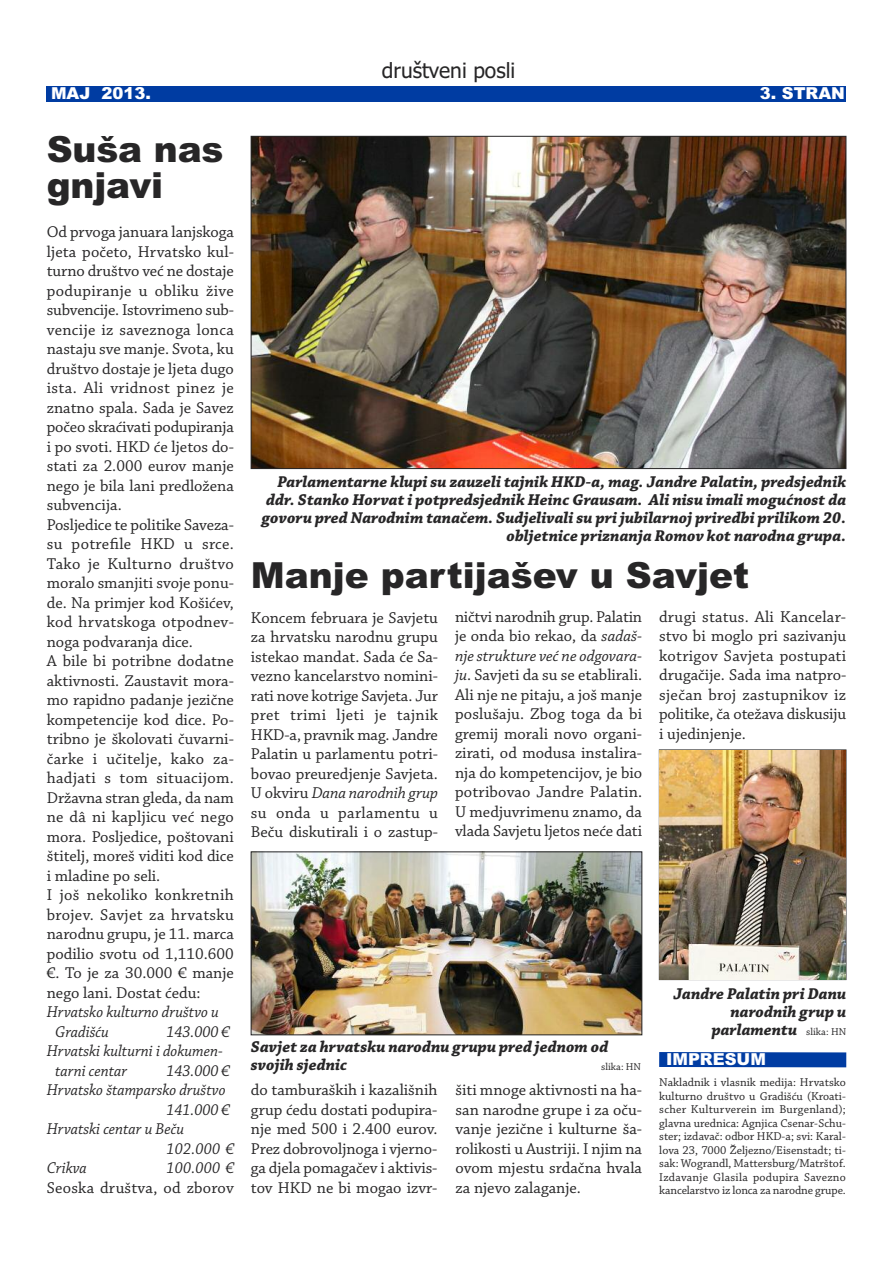
<style>
.page{position:relative;width:893px;height:1263px;background:#fff}
.page>*{position:absolute;margin:0;border:0;box-sizing:border-box;transform-origin:0 0}
.t1{font:900 36px/36px "Arial";color:#272627}
.t2{font:21px "Tahoma";color:#272627}
.t3{font:16.5px/19.5px "Chaparral Pro";color:#272627;text-align:justify}
.t4{font:italic 700 16.5px/18px "Chaparral Pro";color:#272627;text-align:right}
.t5{font:italic 16.5px/19.5px "Chaparral Pro";color:#272627;scale:.95 1}
.t6{font:900 16.5px "Arial";color:#fff}
.t7{font:12px/13.5px "Chaparral Pro";letter-spacing:-.01em;color:#272627;text-align:justify}
.t8{font:10.5px "Chaparral Pro";color:#272627}
.s1{font-style:italic}
.s2{font-weight:400;font-style:normal;font-size:10.5px}
.s3{font-family:"Lucida Grande"}
</style>
<div class="page">
<div style="left:47px;top:86px;width:799px;height:15px;background:#003ca2"></div>
<img style="left:660px;top:750px;width:186px;height:229px">
<img style="left:253px;top:854px;width:387px;height:179px">
<div style="left:251px;top:852px;width:391px;height:183px;border:1px solid #272627"></div>
<img style="left:253px;top:138px;width:591px;height:329px">
<div style="left:659px;top:1052px;width:187px;height:15px;background:#003ca2"></div>
<p class="t2" style="left:382px;top:59px;width:135px">društveni posli</p>
<p class="t6" style="left:51px;top:84px;width:101px">MAJ 2013.</p>
<p class="t6" style="left:760px;top:84px;width:87px">3. STRAN</p>
<h1 class="t1" style="left:47px;top:131px;width:178px">Suša nas gnjavi</h1>
<p class="t3" style="left:47px;top:224px;width:189px;text-align:left">Od prvoga januara lanjskoga ljeta početo, Hrvatsko kul&shy;turno društvo već ne dostaje podupiranje u obliku žive subvencije. Istovrimeno sub&shy;vencije iz saveznoga lonca nastaju sve manje. Svota, ku društvo dostaje je ljeta dugo ista. Ali vridnost pinez je znatno spala. Sada je Savez počeo skraćivati podupiranja i po svoti. HKD će ljetos do&shy;stati za 2.000 eurov manje nego je bila lani predložena subvencija.<br>Posljedice te politike Saveza&shy;su potrefile HKD u srce.<br>Tako je Kulturno društvo moralo smanjiti svoje ponu&shy;de. Na primjer kod Košićev, kod hrvatskoga otpodnev&shy;noga podvaranja dice.<br>A bile bi potribne dodatne aktivnosti. Zaustavit mora&shy;mo rapidno padanje jezične kompetencije kod dice. Po&shy;tribno je školovati čuvarni&shy;čarke i učitelje, kako za&shy;hadjati s tom situacijom.<br>Državna stran gleda, da nam ne dâ ni kapljicu već nego mora. Posljedice, poštovani štitelj, moreš viditi kod dice i mladine po seli.<br>I još nekoliko konkretnih brojev. Savjet za hrvatsku narodnu grupu, je 11. marca podilio svotu od 1,110.600 €. To je za 30.000 € manje nego lani. Dostat ćedu:</p>
<p class="t5" style="left:55px;top:1004px;width:174px;text-indent:-9px">Hrvatsko kulturno društvo u<br>Gradišću</p>
<p class="t5" style="left:166px;top:1023px;width:68px">143.000 €</p>
<p class="t5" style="left:47px;top:1043px;width:187px">Hrvatski kulturni i dokumen-</p>
<p class="t5" style="left:55px;top:1062px;width:77px">tarni centar</p>
<p class="t5" style="left:166px;top:1062px;width:68px">143.000 €</p>
<p class="t5" style="left:47px;top:1082px;width:190px">Hrvatsko štamparsko društvo</p>
<p class="t5" style="left:166px;top:1101px;width:68px">141.000 €</p>
<p class="t5" style="left:47px;top:1121px;width:146px">Hrvatski centar u Beču</p>
<p class="t5" style="left:166px;top:1140px;width:72px">102.000 €</p>
<p class="t5" style="left:47px;top:1160px;width:44px">Crikva</p>
<p class="t5" style="left:166px;top:1160px;width:72px">100.000 €</p>
<p class="t3" style="left:47px;top:1179px;width:189px">Seoska društva, od zborov</p>
<p class="t4" style="left:262px;top:475px;width:586px">Parlamentarne klupi su zauzeli tajnik HKD-a, mag. Jandre Palatin, predsjednik ddr. Stanko Horvat i potpredsjednik Heinc Grausam. Ali nisu imali mogućnost da govoru pred Narodnim tanačem. Sudjelivali su pri jubilarnoj priredbi prilikom 20. obljetnice priznanja Romov kot narodna grupa.</p>
<h1 class="t1" style="left:251px;top:558px;width:500px">Manje partijašev u Savjet</h1>
<p class="t3" style="left:455px;top:608px;width:189px">ničtvi narodnih grup. Palatin je onda bio rekao, da <span class="s1">sadaš&shy;nje strukture već ne odgovara&shy;ju</span>. Savjeti da su se etablirali.<br>Ali nje ne pitaju, a još manje poslušaju. Zbog toga da bi gremij morali novo organi&shy;zirati, od modusa instalira&shy;nja do kompetencijov, je bio potribovao Jandre Palatin.<br>U medjuvrimenu znamo, da vlada Savjetu ljetos neće dati</p>
<p class="t3" style="left:251px;top:609px;width:189px">Koncem februara je Savjetu za hrvatsku narodnu grupu istekao mandat. Sada će Sa&shy;vezno kancelarstvo nomini&shy;rati nove kotrige Savjeta. Jur pret trimi ljeti je tajnik HKD-a, pravnik mag. Jandre Palatin u parlamentu potri&shy;bovao preuredjenje Savjeta.<br>U okviru <span class="s1">Dana narodnih grup </span>su onda u parlamentu u Beču diskutirali i o zastup-</p>
<p class="t3" style="left:659px;top:608px;width:189px">drugi status. Ali Kancelar&shy;stvo bi moglo pri sazivanju kotrigov Savjeta postupati drugačije. Sada ima natpro&shy;sječan broj zastupnikov iz politike, ča otežava diskusiju i ujedinjenje.</p>
<p class="t4" style="left:251px;top:1039px;width:359px;text-align:left">Savjet za hrvatsku narodnu grupu pred jednom od svojih sjednic</p>
<p class="t8" style="left:601px;top:1063px;width:41px">slika: HN</p>
<p class="t3" style="left:251px;top:1082px;width:188px">do tamburaških i kazališnih grup ćedu dostati podupira&shy;nje med 500 i 2.400 eurov.<br>Prez dobrovoljnoga i vjerno&shy;ga djela pomagačev i aktivis&shy;tov HKD ne bi mogao izvr-</p>
<p class="t3" style="left:455px;top:1082px;width:188px">šiti mnoge aktivnosti na ha&shy;san narodne grupe i za oču&shy;vanje jezične i kulturne ša&shy;rolikosti u Austriji. I njim na ovom mjestu srdačna hvala za njevo zalaganje.</p>
<p class="t4" style="left:673px;top:986px;width:174px">Jandre Palatin pri Danu narodnih grup u parlamentu <span class="s2">slika: HN</span></p>
<p class="t6" style="left:666px;top:1050px;width:101px">IMPRESUM</p>
<p class="t7" style="left:659px;top:1076px;width:188px">Nakladnik i vlasnik medija: Hrvatsko kulturno društvo u Gradišću (Kroati&shy;scher Kulturverein im Burgenland); glavna urednica: Agnjica Csenar-Schu&shy;ster; izdavač: odbor HKD-a; svi: Karal&shy;lova 23, 7000 Z<span class="s3">̌</span>eljezno/Eisenstadt; ti&shy;sak: Wograndl, Mattersburg/Matrštof.<br>Izdavanje Glasila podupira Savezno kancelarstvo iz lonca za narodne grupe.</p>
</div>
